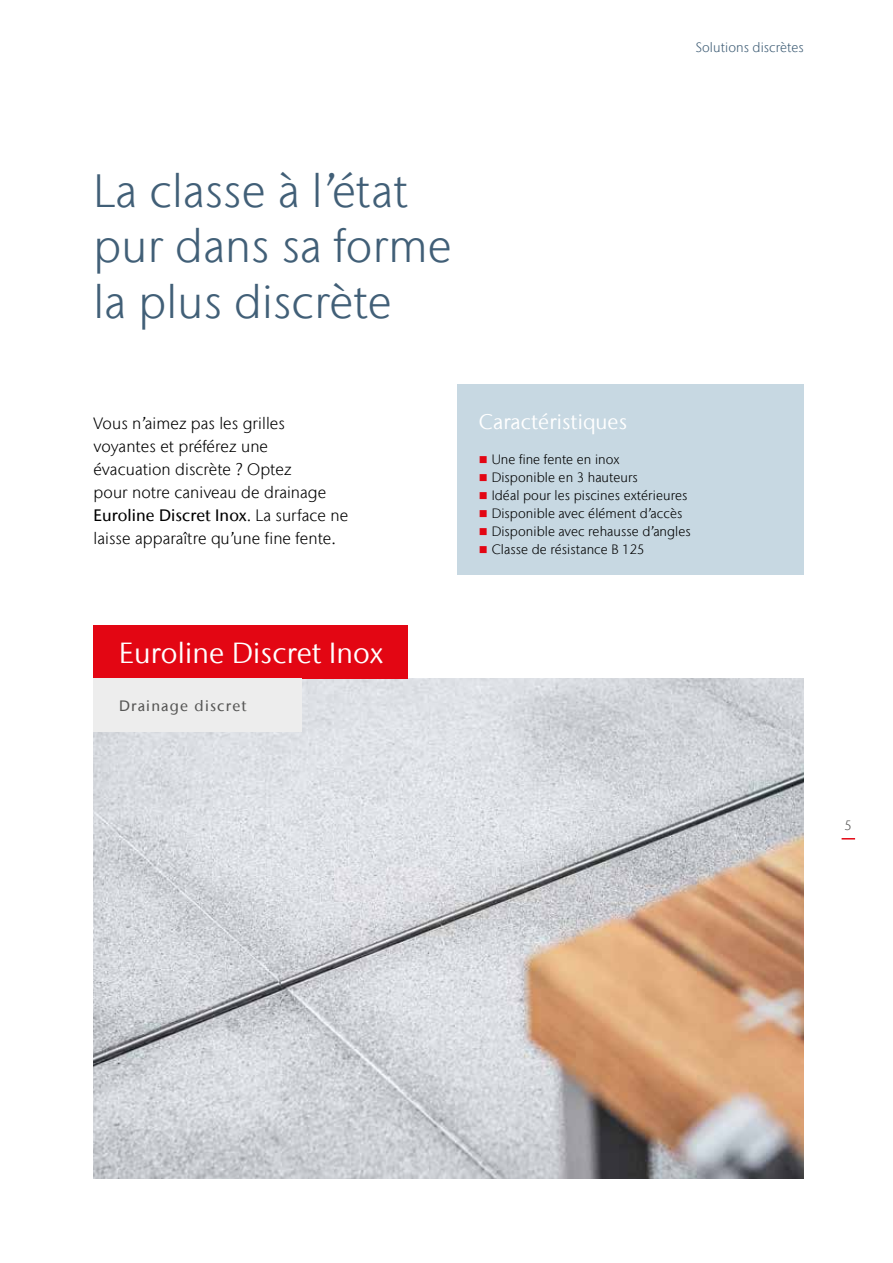
<style>
.page{position:relative;width:893px;height:1263px;background:#fff}
.page>*{position:absolute;margin:0;border:0;box-sizing:border-box;transform-origin:0 0}
.t1{font:300 46.5px/55.5px "Stone Sans IIITC Com";letter-spacing:.005em;color:#415f77}
.t2{font:28.95px "Stone Sans IIITC Com";letter-spacing:.01em;color:#fff}
.t3{font:21px "Stone Sans IIITC Com";letter-spacing:.005em;color:#fff}
.t4{font:300 16.5px/23.1px "Stone Sans IIITC Com";letter-spacing:.005em;color:#000}
.t5{font:500 15px "Stone Sans IIITC Com";letter-spacing:.08em;color:#575756}
.t6{font:300 13.5px "Stone Sans IIITC Com";letter-spacing:.005em;color:#000}
.t7{font:300 13.5px "Stone Sans IIITC Com";letter-spacing:.005em;color:#415f77}
.t8{font:300 13.5px "Stone Sans IIITC Com";color:#575756}
.s1{font-weight:500}
.s2{color:#e30613}
</style>
<div class="page">
<img style="left:94px;top:679px;width:710px;height:500px">
<div style="left:94px;top:625px;width:314px;height:54px;background:#e30613"></div>
<div style="left:94px;top:679px;width:208px;height:53px;background:#ededed"></div>
<div style="left:458px;top:384px;width:346px;height:191px;background:#c7d8e2"></div>
<svg style="left:842px;top:838px;width:13px;height:1px"></svg>
<p class="t7" style="left:695px;top:38px;width:110px">Solutions discrètes</p>
<h1 class="t1" style="left:94px;top:162px;width:360px">La classe à l’état pur dans sa forme la plus discrète</h1>
<p class="t4" style="left:94px;top:411px;width:256px">Vous n’aimez pas les grilles voyantes et préférez une évacuation discrète ? Optez<br>pour notre caniveau de drainage<br><span class="s1">Euroline Discret Inox</span>. La surface ne laisse apparaître qu’une fine fente.</p>
<p class="t3" style="left:479px;top:408px;width:150px">Caractéristiques</p>
<p class="t6" style="left:479px;top:451px;width:142px"><span class="s2">■</span> Une fine fente en inox</p>
<p class="t6" style="left:479px;top:469px;width:160px"><span class="s2">■</span> Disponible en 3 hauteurs</p>
<p class="t6" style="left:479px;top:487px;width:210px"><span class="s2">■</span> Idéal pour les piscines extérieures</p>
<p class="t6" style="left:479px;top:505px;width:205px"><span class="s2">■</span> Disponible avec élément d’accès</p>
<p class="t6" style="left:479px;top:523px;width:213px"><span class="s2">■</span> Disponible avec rehausse d’angles</p>
<p class="t6" style="left:479px;top:541px;width:167px"><span class="s2">■</span> Classe de résistance B 125</p>
<h2 class="t2" style="left:119px;top:635px;width:266px">Euroline Discret Inox</h2>
<p class="t5" style="left:119px;top:696px;width:129px">Drainage discret</p>
<p class="t8" style="left:845px;top:816px;width:9px">5</p>
</div>
